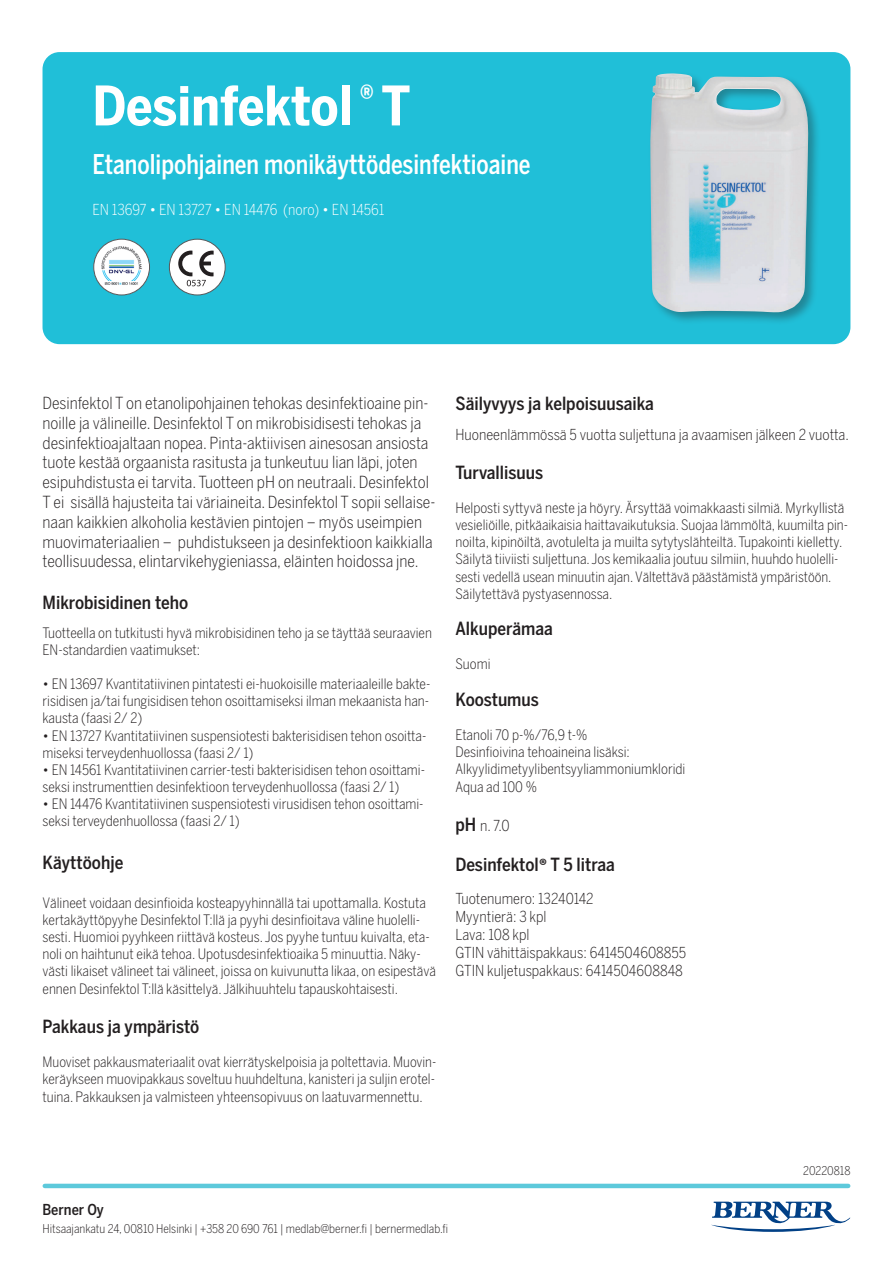
<style>
.page{position:relative;width:893px;height:1263px;background:#fff}
.page>*{position:absolute;margin:0;border:0;box-sizing:border-box;transform-origin:0 0}
.t1{font:700 54px "Benton Sans Cond";letter-spacing:-.005em;color:#fff}
.t2{font:500 27px "Benton Sans Cond";color:#fff;scale:.9 1}
.t3{font:500 18px "Benton Sans Cond";color:#231f20}
.t4{font:300 16.5px/19.8px "Benton Sans Cond";color:#231f20}
.t5{font:300 15px/18px "Benton Sans Cond";color:#231f20}
.t6{font:300 15px "Benton Sans Cond";letter-spacing:-.005em;color:#fff}
.t7{font:500 15px "Benton Sans Cond";color:#231f20}
.t8{font:300 14.25px/17.1px "Benton Sans Cond";color:#231f20}
.t9{font:300 12px "Benton Sans Cond";color:#231f20}
.s1{font-weight:500;font-size:18px}
.s2{font-family:"Myriad Pro";font-weight:900}
</style>
<div class="page">
<svg style="left:711px;top:1201px;width:139px;height:31px"></svg>
<hr style="left:45px;top:1184px;width:803px;height:4px;background:#5dc9db">
<div style="left:43px;top:52px;width:807px;height:292px;background:#20bfd8;border-radius:17px"></div>
<img style="left:94px;top:239px;width:56px;height:56px;border-radius:28px">
<div style="left:94px;top:239px;width:56px;height:56px;border:1px solid #57585a;border-radius:50%"></div>
<div style="left:169px;top:239px;width:56px;height:56px;background:#fff;border-radius:50%"></div>
<div style="left:169px;top:239px;width:56px;height:56px;border:1px solid #57585a;border-radius:50%"></div>
<svg style="left:178px;top:251px;width:36px;height:35px"></svg>
<div style="left:648px;top:71px;width:173px;height:255px;background:#231f20;opacity:.35"></div>
<img style="left:650px;top:73px;width:158px;height:239px">
<h1 class="t1" style="left:92px;top:74px;width:319px">Desinfektol <sup>®</sup> T</h1>
<h2 class="t2" style="left:92px;top:149px;width:488px">Etanolipohjainen monikäyttödesinfektioaine</h2>
<p class="t6" style="left:92px;top:200px;width:293px">EN 13697 • EN 13727 • EN 14476 (noro) • EN 14561</p>
<p class="t4" style="left:43px;top:393px;width:394px">Desinfektol T on etanolipohjainen tehokas desinfektioaine pin&shy;noille ja välineille. Desinfektol T on mikrobisidisesti tehokas ja desinfektioajaltaan nopea. Pinta-aktiivisen ainesosan ansiosta tuote kestää orgaanista rasitusta ja tunkeutuu lian läpi, joten esipuhdistusta ei tarvita. Tuotteen pH on neutraali. Desinfektol T ei sisällä hajusteita tai väriaineita. Desinfektol T sopii sellaise&shy;naan kaikkien alkoholia kestävien pintojen – myös useimpien muovimateriaalien – puhdistukseen ja desinfektioon kaikkialla teollisuudessa, elintarvikehygieniassa, eläinten hoidossa jne.</p>
<p class="t3" style="left:43px;top:592px;width:147px">Mikrobisidinen teho</p>
<p class="t8" style="left:43px;top:624px;width:391px">Tuotteella on tutkitusti hyvä mikrobisidinen teho ja se täyttää seuraavien<br>EN-standardien vaatimukset:</p>
<p class="t8" style="left:43px;top:675px;width:389px;text-align:justify">• EN 13697 Kvantitatiivinen pintatesti ei-huokoisille materiaaleille bakte&shy;risidisen ja/tai fungisidisen tehon osoittamiseksi ilman mekaanista han&shy;kausta (faasi 2/ 2)</p>
<p class="t8" style="left:43px;top:727px;width:385px">• EN 13727 Kvantitatiivinen suspensiotesti bakterisidisen tehon osoitta&shy;miseksi terveydenhuollossa (faasi 2/ 1)</p>
<p class="t8" style="left:43px;top:761px;width:384px">• EN 14561 Kvantitatiivinen carrier-testi bakterisidisen tehon osoittami&shy;seksi instrumenttien desinfektioon terveydenhuollossa (faasi 2/ 1)</p>
<p class="t8" style="left:43px;top:795px;width:383px">• EN 14476 Kvantitatiivinen suspensiotesti virusidisen tehon osoittami&shy;seksi terveydenhuollossa (faasi 2/ 1)</p>
<p class="t3" style="left:43px;top:852px;width:82px">Käyttöohje</p>
<p class="t8" style="left:43px;top:894px;width:395px">Välineet voidaan desinfioida kosteapyyhinnällä tai upottamalla. Kostuta kertakäyttöpyyhe Desinfektol T:llä ja pyyhi desinfioitava väline huolelli&shy;sesti. Huomioi pyyhkeen riittävä kosteus. Jos pyyhe tuntuu kuivalta, eta&shy;noli on haihtunut eikä tehoa. Upotusdesinfektioaika 5 minuuttia. Näky&shy;västi likaiset välineet tai välineet, joissa on kuivunutta likaa, on esipestävä ennen Desinfektol T:llä käsittelyä. Jälkihuuhtelu tapauskohtaisesti.</p>
<p class="t3" style="left:43px;top:1016px;width:158px">Pakkaus ja ympäristö</p>
<p class="t8" style="left:43px;top:1053px;width:395px;text-align:justify">Muoviset pakkausmateriaalit ovat kierrätyskelpoisia ja poltettavia. Muovin&shy;keräykseen muovipakkaus soveltuu huuhdeltuna, kanisteri ja suljin erotel&shy;tuina. Pakkauksen ja valmisteen yhteensopivuus on laatuvarmennettu.</p>
<p class="t3" style="left:455px;top:393px;width:200px">Säilyvyys ja kelpoisuusaika</p>
<p class="t5" style="left:455px;top:426px;width:395px">Huoneenlämmössä 5 vuotta suljettuna ja avaamisen jälkeen 2 vuotta.</p>
<p class="t3" style="left:455px;top:462px;width:89px">Turvallisuus</p>
<p class="t8" style="left:455px;top:499px;width:394px">Helposti syttyvä neste ja höyry. Ärsyttää voimakkaasti silmiä. Myrkyllistä vesieliöille, pitkäaikaisia haittavaikutuksia. Suojaa lämmöltä, kuumilta pin&shy;noilta, kipinöiltä, avotulelta ja muilta sytytyslähteiltä. Tupakointi kielletty.<br>Säilytä tiiviisti suljettuna. Jos kemikaalia joutuu silmiin, huuhdo huolelli&shy;sesti vedellä usean minuutin ajan. Vältettävä päästämistä ympäristöön.<br>Säilytettävä pystyasennossa.</p>
<p class="t3" style="left:455px;top:618px;width:99px">Alkuperämaa</p>
<p class="t8" style="left:455px;top:656px;width:37px">Suomi</p>
<p class="t3" style="left:455px;top:689px;width:85px">Koostumus</p>
<p class="t8" style="left:455px;top:726px;width:231px">Etanoli 70 p-%/76,9 t-%<br>Desinfioivina tehoaineina lisäksi:<br>Alkyylidimetyylibentsyyliammoniumkloridi<br>Aqua ad 100 %</p>
<p class="t5" style="left:455px;top:817px;width:56px"><span class="s1">pH</span> n. 7.0</p>
<p class="t3" style="left:455px;top:854px;width:161px">Desinfektol<span class="s2">®</span> T 5 litraa</p>
<p class="t5" style="left:455px;top:889px;width:232px">Tuotenumero: 13240142<br>Myyntierä: 3 kpl<br>Lava: 108 kpl<br>GTIN vähittäispakkaus: 6414504608855<br>GTIN kuljetuspakkaus: 6414504608848</p>
<p class="t7" style="left:43px;top:1200px;width:63px">Berner Oy</p>
<p class="t9" style="left:43px;top:1221px;width:407px">Hitsaajankatu 24, 00810 Helsinki | +358 20 690 761 | medlab@berner.fi | bernermedlab.fi</p>
<p class="t9" style="left:803px;top:1163px;width:49px">20220818</p>
</div>
